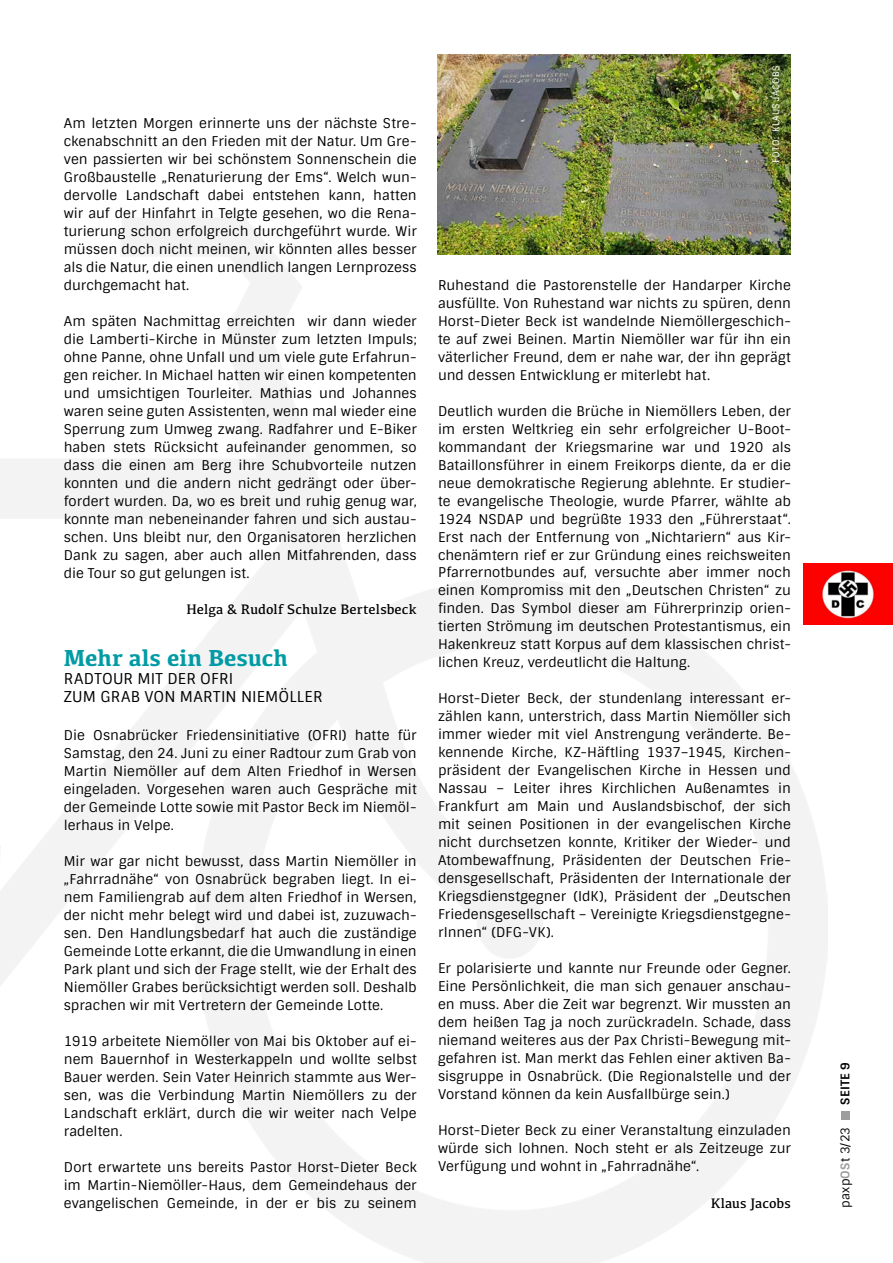
<style>
.page{position:relative;width:893px;height:1263px;background:#fff}
.page>*{position:absolute;margin:0;border:0;box-sizing:border-box;transform-origin:0 0}
.t1{font:700 24px "Kefa";color:#009ba4}
.t2{font:15px/18px "Sintony";letter-spacing:.01em;color:#000}
.t3{font:14.25px "Kefa";letter-spacing:.01em;color:#000}
.t4{font:13.5px/18px "Sintony";color:#000;text-align:justify}
.t5{font:12px "Sintony";letter-spacing:.015em;color:#000}
.t6{font:700 12px "Sintony";letter-spacing:.02em;color:#000}
.t7{font:9px "Sintony";letter-spacing:.035em;color:#fff}
.s1{font-weight:700;color:#9d9d9c}
</style>
<div class="page">
<div style="left:841px;top:1111px;width:9px;height:9px;background:#9d9d9c"></div>
<img style="left:0;top:218px;width:827px;height:1045px">
<img style="left:438px;top:55px;width:353px;height:200px">
<img style="left:804px;top:564px;width:89px;height:60px">
<p class="t4" style="left:64px;top:114px;width:354px">Am letzten Morgen erinnerte uns der nächste Stre&shy;ckenabschnitt an den Frieden mit der Natur. Um Gre&shy;ven passierten wir bei schönstem Sonnenschein die Großbaustelle „Renaturierung der Ems“. Welch wun&shy;dervolle Landschaft dabei entstehen kann, hatten wir auf der Hinfahrt in Telgte gesehen, wo die Rena&shy;turierung schon erfolgreich durchgeführt wurde. Wir müssen doch nicht meinen, wir könnten alles besser als die Natur, die einen unendlich langen Lernprozess durchgemacht hat.</p>
<p class="t4" style="left:64px;top:312px;width:354px">Am späten Nachmittag erreichten wir dann wieder die Lamberti-Kirche in Münster zum letzten Impuls; ohne Panne, ohne Unfall und um viele gute Erfahrun&shy;gen reicher. In Michael hatten wir einen kompetenten und umsichtigen Tourleiter. Mathias und Johannes waren seine guten Assistenten, wenn mal wieder eine Sperrung zum Umweg zwang. Radfahrer und E-Biker haben stets Rücksicht aufeinander genommen, so dass die einen am Berg ihre Schubvorteile nutzen konnten und die andern nicht gedrängt oder über&shy;fordert wurden. Da, wo es breit und ruhig genug war, konnte man nebeneinander fahren und sich austau&shy;schen. Uns bleibt nur, den Organisatoren herzlichen Dank zu sagen, aber auch allen Mitfahrenden, dass die Tour so gut gelungen ist.</p>
<p class="t3" style="left:186px;top:600px;width:232px">Helga &amp; Rudolf Schulze Bertelsbeck</p>
<h1 class="t1" style="left:64px;top:642px;width:226px">Mehr als ein Besuch</h1>
<p class="t2" style="left:64px;top:670px;width:260px">RADTOUR MIT DER OFRI<br>ZUM GRAB VON MARTIN NIEMÖLLER</p>
<p class="t4" style="left:64px;top:726px;width:354px">Die Osnabrücker Friedensinitiative (OFRI) hatte für Samstag, den 24. Juni zu einer Radtour zum Grab von Martin Niemöller auf dem Alten Friedhof in Wersen eingeladen. Vorgesehen waren auch Gespräche mit der Gemeinde Lotte sowie mit Pastor Beck im Niemöl&shy;lerhaus in Velpe.</p>
<p class="t4" style="left:64px;top:852px;width:354px">Mir war gar nicht bewusst, dass Martin Niemöller in „Fahrradnähe“ von Osnabrück begraben liegt. In ei&shy;nem Familiengrab auf dem alten Friedhof in Wersen, der nicht mehr belegt wird und dabei ist, zuzuwach&shy;sen. Den Handlungsbedarf hat auch die zuständige Gemeinde Lotte erkannt, die die Umwandlung in einen Park plant und sich der Frage stellt, wie der Erhalt des Niemöller Grabes berücksichtigt werden soll. Deshalb sprachen wir mit Vertretern der Gemeinde Lotte.</p>
<p class="t4" style="left:64px;top:1032px;width:354px">1919 arbeitete Niemöller von Mai bis Oktober auf ei&shy;nem Bauernhof in Westerkappeln und wollte selbst Bauer werden. Sein Vater Heinrich stammte aus Wer&shy;sen, was die Verbindung Martin Niemöllers zu der Landschaft erklärt, durch die wir weiter nach Velpe radelten.</p>
<p class="t4" style="left:64px;top:1158px;width:354px">Dort erwartete uns bereits Pastor Horst-Dieter Beck im Martin-Niemöller-Haus, dem Gemeindehaus der evangelischen Gemeinde, in der er bis zu seinem</p>
<p class="t7" style="left:770px;top:163px;width:98px;rotate:-90deg">FOTO: KLAUS JACOBS</p>
<p class="t4" style="left:438px;top:276px;width:354px">Ruhestand die Pastorenstelle der Handarper Kirche ausfüllte. Von Ruhestand war nichts zu spüren, denn Horst-Dieter Beck ist wandelnde Niemöllergeschich&shy;te auf zwei Beinen. Martin Niemöller war für ihn ein väterlicher Freund, dem er nahe war, der ihn geprägt und dessen Entwicklung er miterlebt hat.</p>
<p class="t4" style="left:438px;top:402px;width:354px">Deutlich wurden die Brüche in Niemöllers Leben, der im ersten Weltkrieg ein sehr erfolgreicher U-Boot&shy;kommandant der Kriegsmarine war und 1920 als Bataillonsführer in einem Freikorps diente, da er die neue demokratische Regierung ablehnte. Er studier&shy;te evangelische Theologie, wurde Pfarrer, wählte ab 1924 NSDAP und begrüßte 1933 den „Führerstaat“.<br>Erst nach der Entfernung von „Nichtariern“ aus Kir&shy;chenämtern rief er zur Gründung eines reichsweiten Pfarrernotbundes auf, versuchte aber immer noch einen Kompromiss mit den „Deutschen Christen“ zu finden. Das Symbol dieser am Führerprinzip orien&shy;tierten Strömung im deutschen Protestantismus, ein Hakenkreuz statt Korpus auf dem klassischen christ&shy;lichen Kreuz, verdeutlicht die Haltung.</p>
<p class="t4" style="left:438px;top:690px;width:354px">Horst-Dieter Beck, der stundenlang interessant er&shy;zählen kann, unterstrich, dass Martin Niemöller sich immer wieder mit viel Anstrengung veränderte. Be&shy;kennende Kirche, KZ-Häftling 1937–1945, Kirchen&shy;präsident der Evangelischen Kirche in Hessen und Nassau – Leiter ihres Kirchlichen Außenamtes in Frankfurt am Main und Auslandsbischof, der sich mit seinen Positionen in der evangelischen Kirche nicht durchsetzen konnte, Kritiker der Wieder- und Atombewaffnung, Präsidenten der Deutschen Frie&shy;densgesellschaft, Präsidenten der Internationale der Kriegsdienstgegner (IdK), Präsident der „Deutschen Friedensgesellschaft – Vereinigte Kriegsdienstgegne&shy;rInnen“ (DFG-VK).</p>
<p class="t4" style="left:438px;top:960px;width:354px">Er polarisierte und kannte nur Freunde oder Gegner.<br>Eine Persönlichkeit, die man sich genauer anschau&shy;en muss. Aber die Zeit war begrenzt. Wir mussten an dem heißen Tag ja noch zurückradeln. Schade, dass niemand weiteres aus der Pax Christi-Bewegung mit&shy;gefahren ist. Man merkt das Fehlen einer aktiven Ba&shy;sisgruppe in Osnabrück. (Die Regionalstelle und der Vorstand können da kein Ausfallbürge sein.)</p>
<p class="t4" style="left:438px;top:1122px;width:354px">Horst-Dieter Beck zu einer Veranstaltung einzuladen würde sich lohnen. Noch steht er als Zeitzeuge zur Verfügung und wohnt in „Fahrradnähe“.</p>
<p class="t3" style="left:711px;top:1194px;width:82px">Klaus Jacobs</p>
<p class="t6" style="left:838px;top:1104px;width:44px;rotate:-90deg">SEITE 9</p>
<p class="t5" style="left:838px;top:1208px;width:82px;rotate:-90deg">paxp<span class="s1">OS</span>t 3/23</p>
</div>
